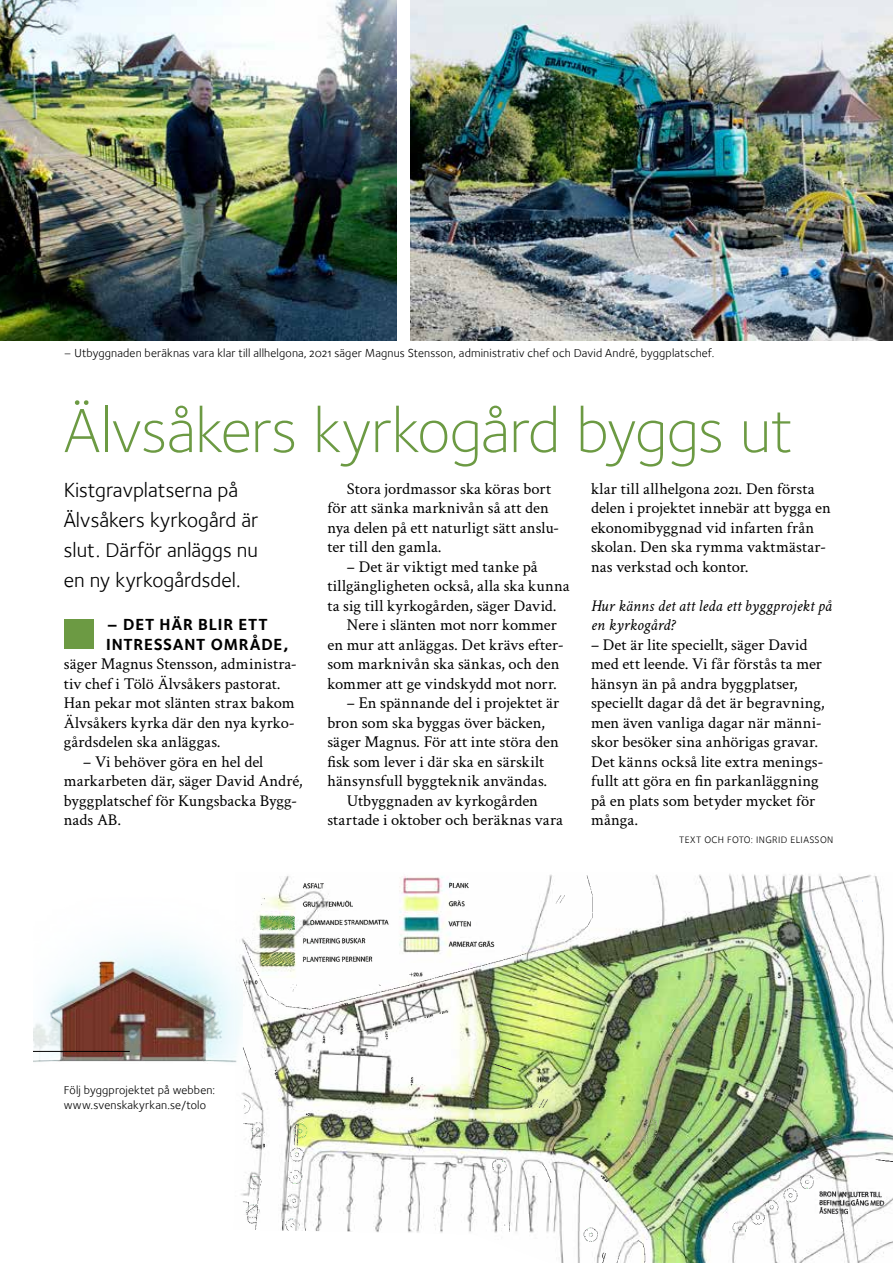
<style>
.page{position:relative;width:893px;height:1263px;background:#fff}
.page>*{position:absolute;margin:0;border:0;box-sizing:border-box;transform-origin:0 0}
.t1{font:64.5px "Foundry Sterling Light OSF";letter-spacing:-.015em;color:#6c9a43}
.t2{font:21px/30px "Foundry Sterling Book OSF";color:#000}
.t3{font:16.5px/19.5px "Crimson Svk";letter-spacing:.005em;color:#000}
.t4{font:italic 16.5px/19.5px "Crimson Svk";letter-spacing:-.005em;color:#000}
.t5{font:16.5px/19.5px "Foundry Sterling Bold OSF";letter-spacing:.045em;color:#000}
.t6{font:12px/15px "Foundry Sterling Book OSF";letter-spacing:.015em;color:#000}
.t7{font:9.75px "Foundry Sterling Book OSF";letter-spacing:.04em;color:#000}
</style>
<div class="page">
<img style="left:241px;top:874px;width:652px;height:389px">
<img style="left:783px;top:1174px;width:32px;height:16px">
<svg style="left:786px;top:1187px;width:4px;height:3px"></svg>
<img style="left:733px;top:1215px;width:32px;height:18px">
<img style="left:765px;top:1190px;width:120px;height:25px">
<img style="left:637px;top:1224px;width:9px;height:39px">
<img style="left:488px;top:1155px;width:20px;height:18px">
<svg style="left:503px;top:1222px;width:8px;height:10px"></svg>
<svg style="left:502px;top:1160px;width:4px;height:9px"></svg>
<img style="left:243px;top:1124px;width:90px;height:107px">
<img style="left:243px;top:874px;width:519px;height:212px">
<img style="left:243px;top:1121px;width:22px;height:18px">
<img style="left:243px;top:1099px;width:8px;height:15px">
<svg style="left:243px;top:1110px;width:5px;height:3px"></svg>
<svg style="left:251px;top:1125px;width:9px;height:12px"></svg>
<svg style="left:245px;top:1203px;width:12px;height:9px"></svg>
<svg style="left:252px;top:1174px;width:6px;height:3px"></svg>
<img style="left:260px;top:951px;width:35px;height:16px">
<img style="left:264px;top:915px;width:32px;height:15px">
<svg style="left:292px;top:1173px;width:10px;height:11px"></svg>
<svg style="left:286px;top:1217px;width:14px;height:11px"></svg>
<img style="left:293px;top:1123px;width:15px;height:16px">
<svg style="left:310px;top:957px;width:2px;height:6px"></svg>
<svg style="left:310px;top:939px;width:3px;height:5px"></svg>
<img style="left:243px;top:1047px;width:8px;height:23px">
<svg style="left:259px;top:915px;width:5px;height:16px"></svg>
<svg style="left:261px;top:896px;width:5px;height:10px"></svg>
<svg style="left:274px;top:1068px;width:5px;height:11px"></svg>
<svg style="left:271px;top:915px;width:11px;height:14px"></svg>
<svg style="left:289px;top:984px;width:8px;height:9px"></svg>
<svg style="left:291px;top:1197px;width:10px;height:6px"></svg>
<svg style="left:306px;top:1112px;width:6px;height:5px"></svg>
<svg style="left:345px;top:1002px;width:4px;height:3px"></svg>
<svg style="left:356px;top:1023px;width:5px;height:10px"></svg>
<img style="left:414px;top:1130px;width:16px;height:15px">
<svg style="left:367px;top:1032px;width:7px;height:4px"></svg>
<img style="left:495px;top:1063px;width:18px;height:7px">
<img style="left:531px;top:1098px;width:18px;height:11px">
<img style="left:635px;top:1097px;width:23px;height:55px">
<img style="left:542px;top:1162px;width:9px;height:21px">
<svg style="left:556px;top:894px;width:10px;height:10px"></svg>
<img style="left:583px;top:874px;width:10px;height:56px">
<img style="left:583px;top:1228px;width:15px;height:15px">
<svg style="left:600px;top:1252px;width:7px;height:11px"></svg>
<svg style="left:601px;top:1174px;width:10px;height:10px"></svg>
<svg style="left:614px;top:1254px;width:7px;height:9px"></svg>
<svg style="left:771px;top:1201px;width:5px;height:6px"></svg>
<img style="left:637px;top:1186px;width:20px;height:19px">
<svg style="left:805px;top:1179px;width:5px;height:10px"></svg>
<svg style="left:855px;top:900px;width:9px;height:2px"></svg>
<svg style="left:841px;top:1219px;width:3px;height:12px"></svg>
<img style="left:875px;top:1159px;width:18px;height:3px">
<img style="left:0;top:0;width:397px;height:340px">
<img style="left:411px;top:0;width:482px;height:340px">
<div style="left:64px;top:619px;width:30px;height:29px;background:#6c9a43"></div>
<img style="left:33px;top:898px;width:210px;height:168px">
<hr style="left:33px;top:1051px;width:96px;height:1px;background:#000">
<p class="t6" style="left:64px;top:346px;width:652px">– Utbyggnaden beräknas vara klar till allhelgona, 2021 säger Magnus Stensson, administrativ chef och David André, byggplatschef.</p>
<h1 class="t1" style="left:64px;top:393px;width:731px">Älvsåkers kyrkogård byggs ut</h1>
<p class="t2" style="left:64px;top:475px;width:196px">Kistgravplatserna på<br>Älvsåkers kyrkogård är slut. Därför anläggs nu en ny kyrkogårdsdel.</p>
<p class="t5" style="left:106px;top:615px;width:184px">– DET HÄR BLIR ETT<br>INTRESSANT OMRÅDE,</p>
<p class="t3" style="left:64px;top:654px;width:235px">säger Magnus Stensson, administra&shy;tiv chef i Tölö Älvsåkers pastorat.<br>Han pekar mot slänten strax bakom Älvsåkers kyrka där den nya kyrko&shy;gårdsdelen ska anläggas.</p>
<p class="t3" style="left:64px;top:751px;width:240px;text-indent:20px">– Vi behöver göra en hel del markarbeten där, säger David André, byggplatschef för Kungsbacka Bygg&shy;nads AB.</p>
<p class="t3" style="left:327px;top:478px;width:233px;text-indent:20px">Stora jordmassor ska köras bort för att sänka marknivån så att den nya delen på ett naturligt sätt anslu&shy;ter till den gamla.</p>
<p class="t3" style="left:347px;top:556px;width:192px">– Det är viktigt med tanke på</p>
<p class="t3" style="left:327px;top:576px;width:244px">tillgängligheten också, alla ska kunna</p>
<p class="t3" style="left:327px;top:595px;width:231px">ta sig till kyrkogården, säger David.</p>
<p class="t3" style="left:347px;top:615px;width:211px">Nere i slänten mot norr kommer</p>
<p class="t3" style="left:327px;top:634px;width:238px">en mur att anläggas. Det krävs efter-</p>
<p class="t3" style="left:327px;top:654px;width:234px">som marknivån ska sänkas, och den</p>
<p class="t3" style="left:327px;top:673px;width:231px">kommer att ge vindskydd mot norr.</p>
<p class="t3" style="left:347px;top:693px;width:214px">– En spännande del i projektet är</p>
<p class="t3" style="left:327px;top:712px;width:219px">bron som ska byggas över bäcken,</p>
<p class="t3" style="left:327px;top:732px;width:233px">säger Magnus. För att inte störa den</p>
<p class="t3" style="left:327px;top:751px;width:218px">fisk som lever i där ska en särskilt</p>
<p class="t3" style="left:327px;top:771px;width:221px">hänsynsfull byggteknik användas.</p>
<p class="t3" style="left:347px;top:790px;width:193px">Utbyggnaden av kyrkogården</p>
<p class="t3" style="left:327px;top:810px;width:237px">startade i oktober och beräknas vara</p>
<p class="t3" style="left:591px;top:478px;width:241px">klar till allhelgona 2021. Den första delen i projektet innebär att bygga en ekonomibyggnad vid infarten från skolan. Den ska rymma vaktmästar&shy;nas verkstad och kontor.</p>
<p class="t4" style="left:591px;top:596px;width:242px">Hur känns det att leda ett byggprojekt på en kyrkogård?</p>
<p class="t3" style="left:591px;top:634px;width:235px">– Det är lite speciellt, säger David med ett leende. Vi får förstås ta mer hänsyn än på andra byggplatser, speciellt dagar då det är begravning, men även vanliga dagar när männi&shy;skor besöker sina anhörigas gravar.<br>Det känns också lite extra menings&shy;fullt att göra en fin parkanläggning på en plats som betyder mycket för många.</p>
<p class="t7" style="left:679px;top:834px;width:156px">TEXT OCH FOTO: INGRID ELIASSON</p>
<p class="t6" style="left:64px;top:1082px;width:153px">Följ byggprojektet på webben: www.svenskakyrkan.se/tolo</p>
</div>
